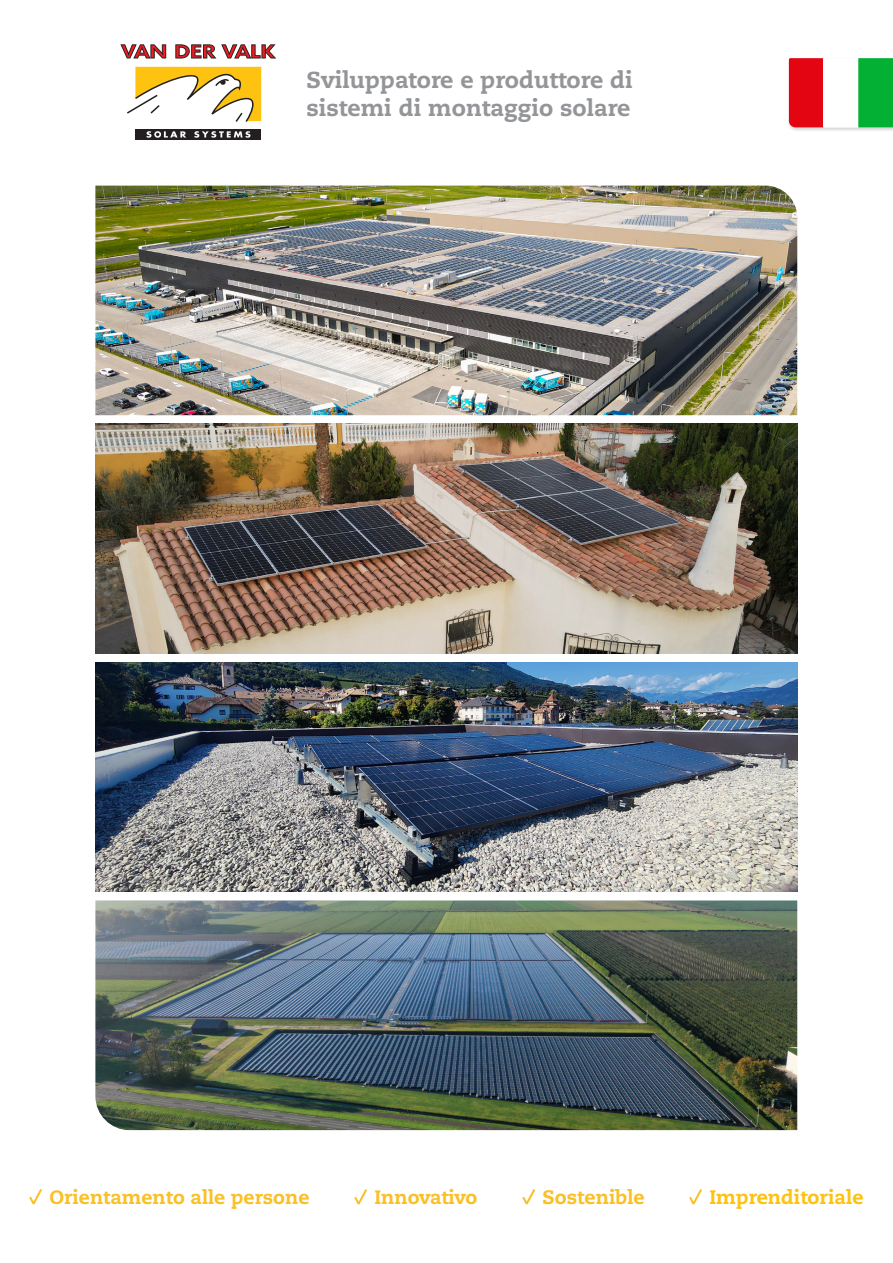
<style>
.page{position:relative;width:893px;height:1263px;background:#fff}
.page>*{position:absolute;margin:0;border:0;box-sizing:border-box;transform-origin:0 0}
.t1{font:800 23.1px/27.8px "Caecilia LT Std";color:#939598}
.t2{font:800 19.5px "Caecilia LT Std";color:#fec210}
.t3{font:800 19.5px "Caecilia LT Std";color:#fac027}
.t4{font:800 19.35px "Caecilia LT Std";color:#fac027}
.t5{font:800 19.35px "Caecilia LT Std";letter-spacing:-.02em;color:#fac027}
</style>
<div class="page">
<img style="left:95px;top:424px;width:702px;height:229px">
<img style="left:95px;top:186px;width:702px;height:229px">
<img style="left:95px;top:662px;width:702px;height:230px">
<img style="left:95px;top:900px;width:702px;height:230px">
<svg style="left:29px;top:1189px;width:13px;height:16px"></svg>
<svg style="left:354px;top:1189px;width:13px;height:16px"></svg>
<svg style="left:522px;top:1189px;width:14px;height:16px"></svg>
<svg style="left:689px;top:1189px;width:13px;height:16px"></svg>
<div style="left:135px;top:129px;width:126px;height:11px;background:#231f20"></div>
<svg style="left:120px;top:44px;width:46px;height:14px"></svg>
<svg style="left:175px;top:44px;width:101px;height:14px"></svg>
<svg style="left:127px;top:67px;width:134px;height:55px"></svg>
<svg style="left:146px;top:131px;width:40px;height:7px"></svg>
<svg style="left:194px;top:131px;width:56px;height:7px"></svg>
<div style="left:787px;top:57px;width:106px;height:75px;background:#231f20;opacity:.2"></div>
<svg style="left:788px;top:58px;width:105px;height:69px;background:#745e27"></svg>
<div style="left:823px;top:58px;width:35px;height:69px;background:#fff"></div>
<p class="t1" style="left:306px;top:66px;width:328px">Sviluppatore e produttore di sistemi di montaggio solare</p>
<p class="t4" style="left:49px;top:1185px;width:262px">Orientamento alle persone</p>
<p class="t5" style="left:374px;top:1185px;width:104px">Innovativo</p>
<p class="t3" style="left:542px;top:1185px;width:104px">Sostenible</p>
<p class="t2" style="left:709px;top:1185px;width:156px">Imprenditoriale</p>
</div>
